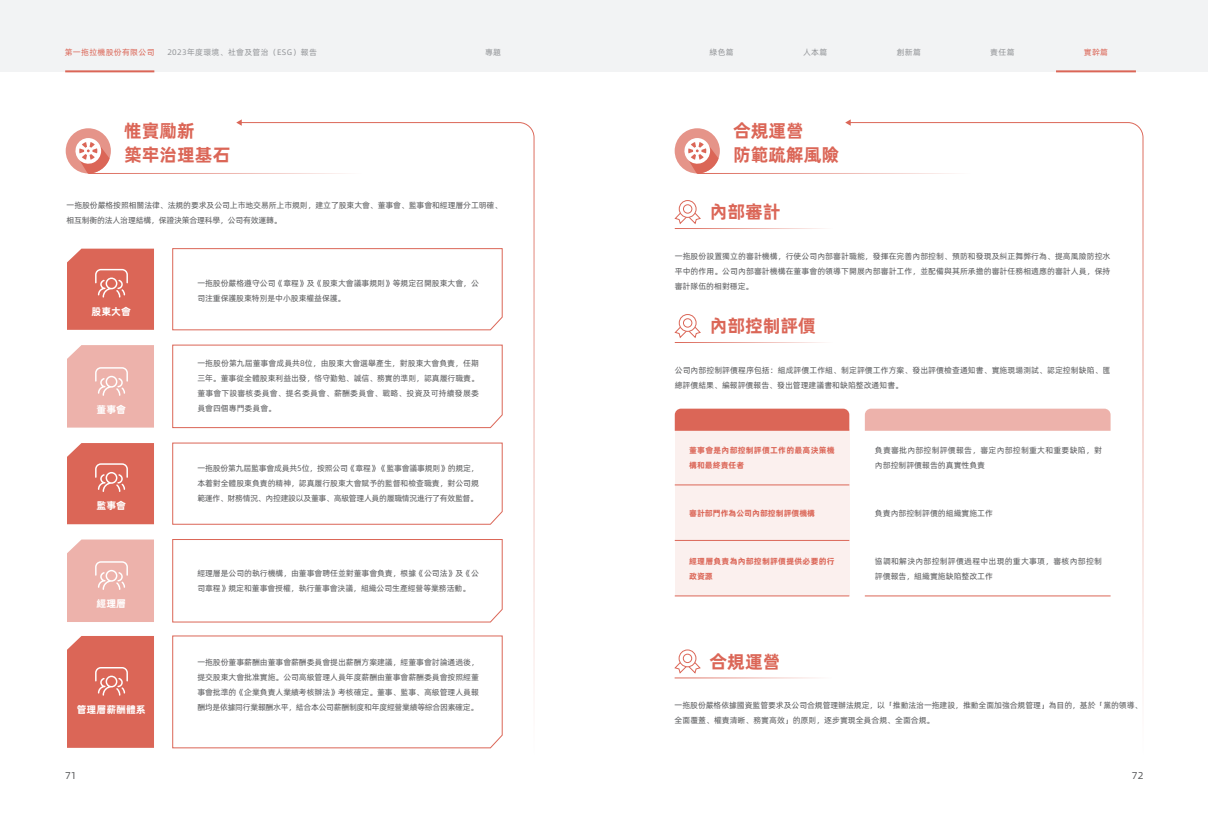
<style>
.page{position:relative;width:1208px;height:825px;background:#fff}
.page>*{position:absolute;margin:0;border:0;box-sizing:border-box;transform-origin:0 0}
.t1{font:18px/24px "Alibaba Pu Hui Ti B";color:#db6657}
.t2{font:10px "Alibaba Pu Hui Ti B";color:#fff}
.t3{font:10px "Alibaba Pu Hui Ti R";color:#57585a}
.t4{font:8px/15px "Alibaba Pu Hui Ti R";letter-spacing:-.005em;color:#57585a}
.t5{font:8px/15px "Alibaba Pu Hui Ti R";letter-spacing:.03em;color:#57585a}
.t6{font:8px/15px "Alibaba Pu Hui Ti B";letter-spacing:.03em;color:#db6657}
.t7{font:8px "Alibaba Pu Hui Ti R";letter-spacing:.04em;color:#939598}
.t8{font:8px "Alibaba Pu Hui Ti B";color:#db6657}
.t9{font:8px "Alibaba Pu Hui Ti R";letter-spacing:.04em;color:#db6657}
</style>
<div class="page">
<div style="left:66px;top:128px;width:45px;height:45px;background:#e59489;border-radius:50%"></div>
<svg style="left:74px;top:138px;width:36px;height:35px"></svg>
<svg style="left:240px;top:122px;width:294px;height:627px"></svg>
<svg style="left:236px;top:119px;width:6px;height:7px"></svg>
<svg style="left:674px;top:128px;width:46px;height:45px"></svg>
<svg style="left:683px;top:138px;width:35px;height:35px"></svg>
<svg style="left:848px;top:122px;width:295px;height:557px"></svg>
<svg style="left:845px;top:120px;width:5px;height:6px"></svg>
<svg style="left:172px;top:442px;width:331px;height:83px"></svg>
<svg style="left:172px;top:635px;width:331px;height:113px"></svg>
<svg style="left:172px;top:539px;width:331px;height:83px"></svg>
<div style="left:67px;top:443px;width:87px;height:81px;background:#db6657"></div>
<svg style="left:67px;top:539px;width:87px;height:83px;background:#edb5af"></svg>
<svg style="left:172px;top:248px;width:331px;height:82px"></svg>
<svg style="left:172px;top:345px;width:331px;height:83px"></svg>
<svg style="left:67px;top:249px;width:87px;height:81px;background:#dc6d5e"></svg>
<svg style="left:67px;top:345px;width:87px;height:83px;background:#edb5af"></svg>
<div style="left:67px;top:636px;width:87px;height:112px;background:#db6657"></div>
<div style="left:679px;top:200px;width:17px;height:18px;border:1px solid #db6657;border-radius:50%"></div>
<div style="left:683px;top:204px;width:9px;height:10px;border:1px solid #db6657;border-radius:50%"></div>
<svg style="left:674px;top:212px;width:27px;height:12px"></svg>
<div style="left:678px;top:650px;width:18px;height:17px;border:1px solid #db6657;border-radius:50%"></div>
<div style="left:683px;top:654px;width:9px;height:9px;border:1px solid #db6657;border-radius:50%"></div>
<svg style="left:674px;top:661px;width:27px;height:13px"></svg>
<div style="left:679px;top:314px;width:17px;height:18px;border:1px solid #db6657;border-radius:50%"></div>
<div style="left:683px;top:318px;width:9px;height:9px;border:1px solid #db6657;border-radius:50%"></div>
<svg style="left:674px;top:326px;width:27px;height:12px"></svg>
<div style="left:675px;top:409px;width:174px;height:20px;background:#db6657"></div>
<div style="left:675px;top:429px;width:174px;height:167px;background:#fbf0ee"></div>
<hr style="left:675px;top:596px;width:174px;height:1px;background:#db6657">
<hr style="left:675px;top:485px;width:174px;height:1px;background:#db6657">
<hr style="left:675px;top:540px;width:174px;height:1px;background:#db6657">
<div style="left:865px;top:409px;width:245px;height:22px;background:#edb2ab"></div>
<hr style="left:865px;top:596px;width:245px;height:1px;background:#db6657">
<div style="left:0;top:0;width:1208px;height:71px;background:#f2f3f4"></div>
<hr style="left:65px;top:70px;width:89px;height:2px;background:#db6657">
<hr style="left:1056px;top:70px;width:80px;height:2px;background:#db6657">
<p class="t9" style="left:65px;top:46px;width:91px">第一拖拉機股份有限公司</p>
<p class="t7" style="left:167px;top:46px;width:151px">2023年度環境、社會及管治（ESG）報告</p>
<p class="t7" style="left:485px;top:46px;width:18px">專題</p>
<p class="t7" style="left:709px;top:46px;width:26px">綠色篇</p>
<p class="t7" style="left:803px;top:46px;width:26px">人本篇</p>
<p class="t7" style="left:896px;top:46px;width:26px">創新篇</p>
<p class="t7" style="left:990px;top:46px;width:26px">責任篇</p>
<p class="t9" style="left:1083px;top:46px;width:26px">實幹篇</p>
<h1 class="t1" style="left:124px;top:118px;width:108px">惟實勵新<br>築牢治理基石</h1>
<p class="t4" style="left:67px;top:197px;width:437px">一拖股份嚴格按照相關法律、法規的要求及公司上市地交易所上市規則，建立了股東大會、董事會、監事會和經理層分工明確、相互制衡的法人治理結構，保證決策合理科學，公司有效運轉。</p>
<p class="t2" style="left:92px;top:303px;width:41px">股東大會</p>
<p class="t2" style="left:96px;top:401px;width:31px">董事會</p>
<p class="t2" style="left:96px;top:498px;width:31px">監事會</p>
<p class="t2" style="left:96px;top:596px;width:31px">經理層</p>
<p class="t2" style="left:77px;top:702px;width:70px">管理層薪酬體系</p>
<p class="t4" style="left:197px;top:275px;width:283px">一拖股份嚴格遵守公司《章程》及《股東大會議事規則》等規定召開股東大會，公司注重保護股東特別是中小股東權益保護。</p>
<p class="t4" style="left:197px;top:356px;width:283px;text-align:justify">一拖股份第九屆董事會成員共8位，由股東大會選舉產生，對股東大會負責，任期三年。董事從全體股東利益出發，恪守勤勉、誠信、務實的準則，認真履行職責。董事會下設審核委員會、提名委員會、薪酬委員會、戰略、投資及可持續發展委員會四個專門委員會。</p>
<p class="t4" style="left:197px;top:461px;width:283px;text-align:justify">一拖股份第九屆監事會成員共5位，按照公司《章程》《監事會議事規則》的規定，本着對全體股東負責的精神，認真履行股東大會賦予的監督和檢查職責，對公司規範運作、財務情況、內控建設以及董事、高級管理人員的履職情況進行了有效監督。</p>
<p class="t4" style="left:197px;top:565px;width:283px">經理層是公司的執行機構，由董事會聘任並對董事會負責，根據《公司法》及《公司章程》規定和董事會授權，執行董事會決議，組織公司生產經營等業務活動。</p>
<p class="t4" style="left:197px;top:654px;width:283px;text-align:justify">一拖股份董事薪酬由董事會薪酬委員會提出薪酬方案建議，經董事會討論通過後，提交股東大會批准實施。公司高級管理人員年度薪酬由董事會薪酬委員會按照經董事會批準的《企業負責人業績考核辦法》考核確定。董事、監事、高級管理人員報酬均是依據同行業報酬水平，結合本公司薪酬制度和年度經營業績等綜合因素確定。</p>
<h1 class="t1" style="left:733px;top:118px;width:108px">合規運營<br>防範疏解風險</h1>
<h1 class="t1" style="left:709px;top:199px;width:72px">內部審計</h1>
<p class="t4" style="left:675px;top:248px;width:437px;text-align:justify">一拖股份設置獨立的審計機構，行使公司內部審計職能，發揮在完善內部控制、預防和發現及糾正舞弊行為、提高風險防控水平中的作用。公司內部審計機構在董事會的領導下開展內部審計工作，並配備與其所承擔的審計任務相適應的審計人員，保持審計隊伍的相對穩定。</p>
<h1 class="t1" style="left:709px;top:313px;width:108px">內部控制評價</h1>
<p class="t4" style="left:675px;top:362px;width:437px">公司內部控制評價程序包括：組成評價工作組、制定評價工作方案、發出評價檢查通知書、實施現場測試、認定控制缺陷、匯總評價結果、編報評價報告、發出管理建議書和缺陷整改通知書。</p>
<p class="t6" style="left:689px;top:442px;width:147px">董事會是內部控制評價工作的最高決策機構和最終責任者</p>
<p class="t5" style="left:875px;top:442px;width:228px">負責審批內部控制評價報告，審定內部控制重大和重要缺陷，對內部控制評價報告的真實性負責</p>
<p class="t8" style="left:689px;top:506px;width:127px">審計部門作為公司內部控制評價機構</p>
<p class="t4" style="left:875px;top:505px;width:120px">負責內部控制評價的組織實施工作</p>
<p class="t6" style="left:689px;top:553px;width:147px">經理層負責為內部控制評價提供必要的行政資源</p>
<p class="t5" style="left:875px;top:553px;width:228px">協調和解決內部控制評價過程中出現的重大事項，審核內部控制評價報告，組織實施缺陷整改工作</p>
<h1 class="t1" style="left:709px;top:648px;width:72px">合規運營</h1>
<p class="t4" style="left:674px;top:698px;width:469px">一拖股份嚴格依據國資監管要求及公司合規管理辦法規定，以「推動法治一拖建設，推動全面加強合規管理」為目的，基於「黨的領導、全面覆蓋、權責清晰、務實高效」的原則，逐步實現全員合規、全面合規。</p>
<p class="t3" style="left:65px;top:768px;width:13px">71</p>
<p class="t3" style="left:1132px;top:768px;width:13px">72</p>
</div>
